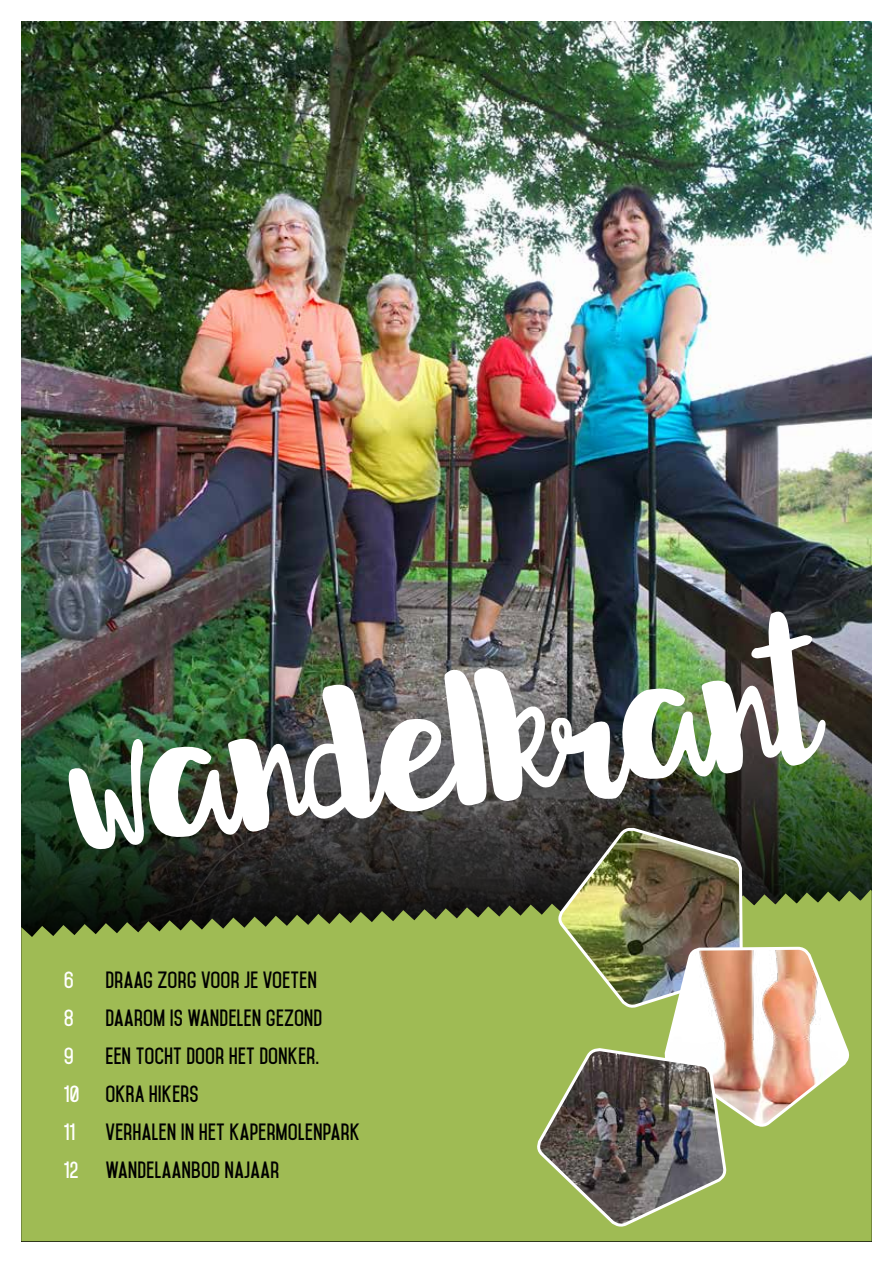
<style>
.page{position:relative;width:893px;height:1263px;background:#fff}
.page>*{position:absolute;margin:0;border:0;box-sizing:border-box;transform-origin:0 0}
.t1{font:192.75px "Sprightly";color:#fff}
.t2{font:700 20.25px "Mohave";color:#000}
.t3{font:700 20.25px "Mohave";color:#fff}
</style>
<div class="page">
<img style="left:21px;top:21px;width:851px;height:115px">
<img style="left:21px;top:136px;width:851px;height:1106px">
<svg style="left:21px;top:890px;width:851px;height:351px;background:#92ac4e"></svg>
<img style="left:557px;top:224px;width:184px;height:603px">
<img style="left:536px;top:827px;width:314px;height:402px">
<h1 class="t1" style="left:57px;top:670px;width:755px;rotate:-7deg">wandelkrant</h1>
<p class="t3" style="left:64px;top:967px;width:12px">6</p>
<p class="t2" style="left:105px;top:967px;width:213px">DRAAG ZORG VOOR JE VOETEN</p>
<p class="t3" style="left:64px;top:1005px;width:12px">8</p>
<p class="t2" style="left:105px;top:1005px;width:218px">DAAROM IS WANDELEN GEZOND</p>
<p class="t3" style="left:64px;top:1043px;width:12px">9</p>
<p class="t2" style="left:105px;top:1043px;width:215px">EEN TOCHT DOOR HET DONKER.</p>
<p class="t3" style="left:64px;top:1081px;width:17px">10</p>
<p class="t2" style="left:105px;top:1081px;width:95px">OKRA HIKERS</p>
<p class="t3" style="left:64px;top:1119px;width:13px">11</p>
<p class="t2" style="left:105px;top:1119px;width:256px">VERHALEN IN HET KAPERMOLENPARK</p>
<p class="t3" style="left:64px;top:1157px;width:16px">12</p>
<p class="t2" style="left:105px;top:1157px;width:175px">WANDELAANBOD NAJAAR</p>
</div>
